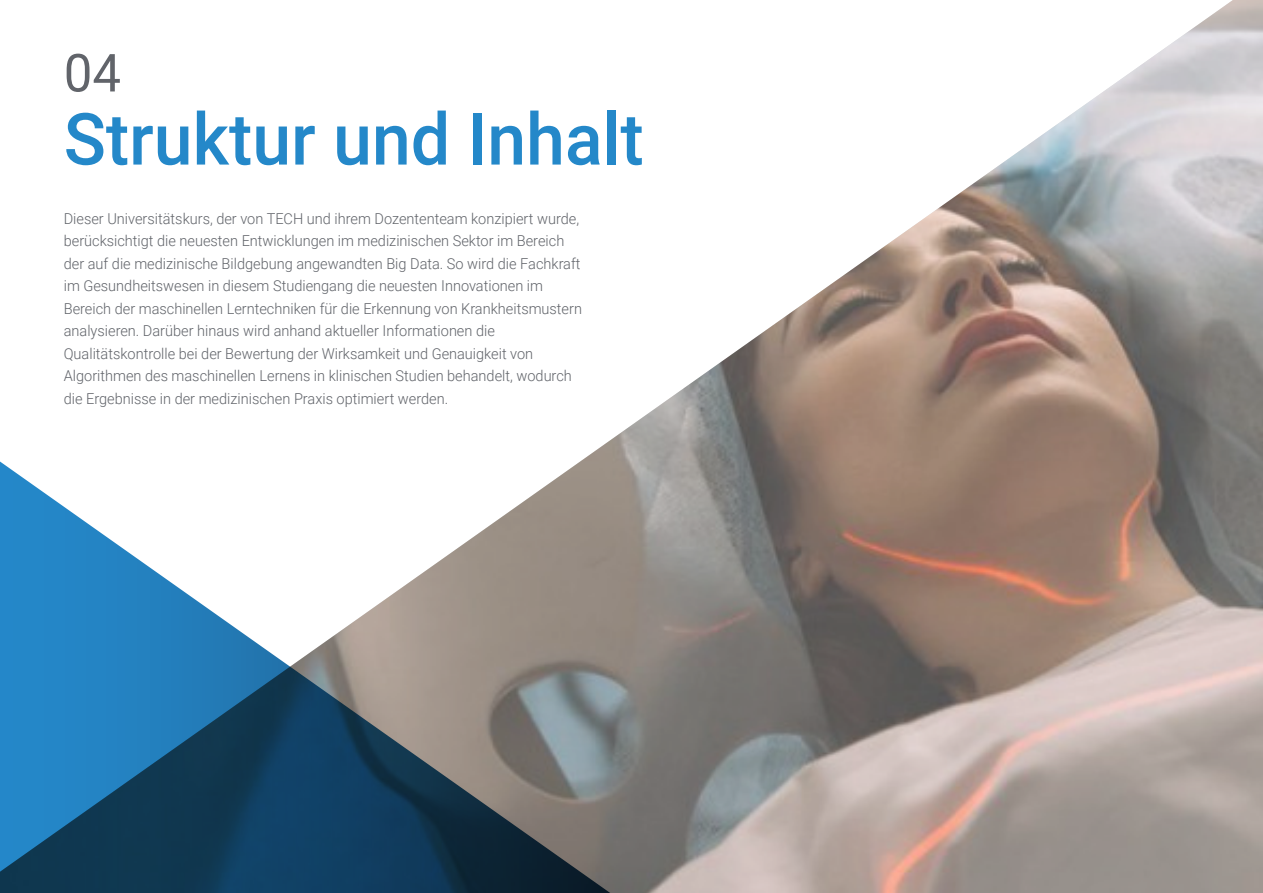
<style>
.page{position:relative;width:1263px;height:893px;background:#fff}
.page>*{position:absolute;margin:0;border:0;box-sizing:border-box;transform-origin:0 0}
.t1{font:500 72px "Roboto";color:#2488c9}
.t2{font:52.5px "Roboto";color:#61646a}
.t3{font:300 15px/22.5px "Roboto";color:#61646a}
</style>
<div class="page">
<img style="left:602px;top:0;width:661px;height:893px">
<svg style="left:0;top:446px;width:640px;height:447px"></svg>
<h2 class="t2" style="left:64px;top:36px;width:59px">04</h2>
<h1 class="t1" style="left:64px;top:89px;width:581px">Struktur und Inhalt</h1>
<p class="t3" style="left:64px;top:207px;width:520px">Dieser Universitätskurs, der von TECH und ihrem Dozententeam konzipiert wurde, berücksichtigt die neuesten Entwicklungen im medizinischen Sektor im Bereich der auf die medizinische Bildgebung angewandten Big Data. So wird die Fachkraft im Gesundheitswesen in diesem Studiengang die neuesten Innovationen im Bereich der maschinellen Lerntechniken für die Erkennung von Krankheitsmustern analysieren. Darüber hinaus wird anhand aktueller Informationen die Qualitätskontrolle bei der Bewertung der Wirksamkeit und Genauigkeit von Algorithmen des maschinellen Lernens in klinischen Studien behandelt, wodurch die Ergebnisse in der medizinischen Praxis optimiert werden.</p>
</div>
